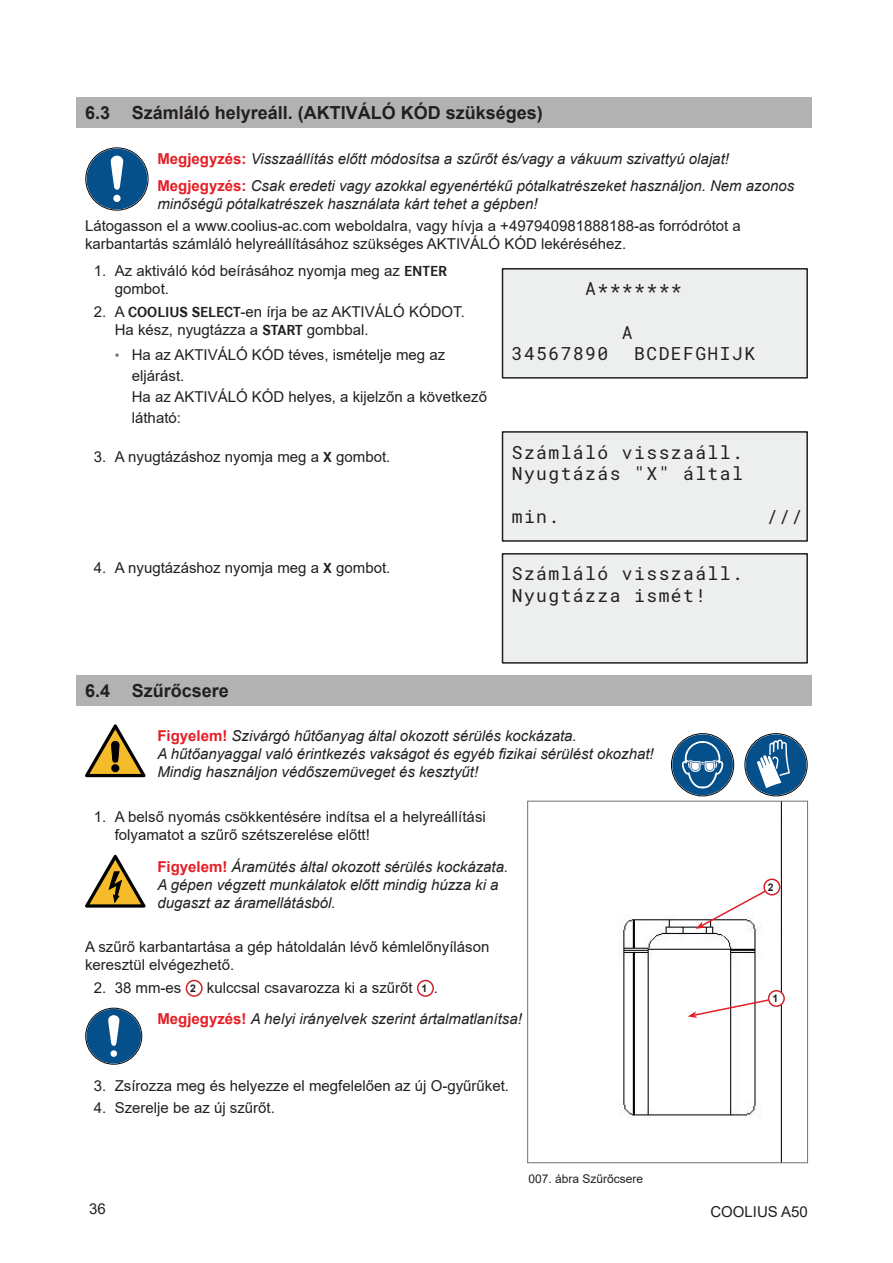
<style>
.page{position:relative;width:893px;height:1263px;background:#fff}
.page>*{position:absolute;margin:0;border:0;box-sizing:border-box;transform-origin:0 0}
.t1{font:18px/21.6px "Roboto Mono";letter-spacing:.08em;color:#231f20}
.t2{font:700 18px "Arial";color:#231f20}
.t3{font:15px/18px "Arial";color:#231f20}
.t4{font:italic 15px/18px "Arial";color:#231f20}
.t5{font:12px "Arial";color:#231f20}
.t6{font:700 10.5px "Arial";color:#231f20}
.s1{font-weight:700;font-style:normal;color:#e41e25}
.s2{font-family:"Corporate S";font-weight:700}
.s3{font-size:13.5px;color:#737173}
.s4{font-style:normal}
.s5{font-weight:700;font-style:normal;font-size:10.5px}
</style>
<div class="page">
<div style="left:77px;top:98px;width:735px;height:30px;background:#b2b2b2"></div>
<div style="left:77px;top:675px;width:735px;height:30px;background:#b2b2b2"></div>
<div style="left:186px;top:980px;width:17px;height:17px;border:2px solid #d1232a;border-radius:50%"></div>
<div style="left:417px;top:980px;width:17px;height:17px;border:2px solid #d1232a;border-radius:50%"></div>
<svg style="left:85px;top:147px;width:64px;height:62px"></svg>
<div style="left:502px;top:269px;width:305px;height:109px;background:#edefef"></div>
<div style="left:502px;top:268px;width:306px;height:111px;border:2px solid #231f20"></div>
<div style="left:502px;top:432px;width:305px;height:109px;background:#edefef"></div>
<div style="left:502px;top:431px;width:306px;height:111px;border:2px solid #231f20"></div>
<div style="left:502px;top:554px;width:305px;height:109px;background:#edefef"></div>
<div style="left:502px;top:553px;width:306px;height:111px;border:2px solid #231f20"></div>
<svg style="left:672px;top:734px;width:61px;height:61px"></svg>
<svg style="left:746px;top:734px;width:60px;height:61px"></svg>
<svg style="left:85px;top:724px;width:61px;height:53px"></svg>
<img style="left:619px;top:803px;width:163px;height:358px">
<div style="left:527px;top:801px;width:281px;height:362px;border:1px solid #707070"></div>
<svg style="left:696px;top:885px;width:78px;height:44px"></svg>
<div style="left:764px;top:879px;width:16px;height:16px;background:#fff;border-radius:50%"></div>
<div style="left:763px;top:878px;width:17px;height:17px;border:2px solid #d1232a;border-radius:50%"></div>
<svg style="left:688px;top:997px;width:90px;height:21px"></svg>
<div style="left:769px;top:991px;width:15px;height:15px;background:#fff;border-radius:50%"></div>
<div style="left:768px;top:990px;width:17px;height:17px;border:2px solid #d1232a;border-radius:50%"></div>
<svg style="left:85px;top:855px;width:61px;height:52px"></svg>
<svg style="left:85px;top:1007px;width:57px;height:56px"></svg>
<p class="t2" style="left:85px;top:100px;width:459px">6.3 Számláló helyreáll. (AKTIVÁLÓ KÓD szükséges)</p>
<p class="t4" style="left:157px;top:146px;width:638px;line-height:26.5px"><span class="s1">Megjegyzés:</span> Visszaállítás előtt módosítsa a szűrőt és/vagy a vákuum szivattyú olajat!<br><span class="s1">Megjegyzés:</span> Csak eredeti vagy azokkal egyenértékű pótalkatrészeket használjon. Nem azonos</p>
<p class="t4" style="left:157px;top:195px;width:382px">minőségű pótalkatrészek használata kárt tehet a gépben!</p>
<p class="t3" style="left:85px;top:216px;width:657px">Látogasson el a www.coolius-ac.com weboldalra, vagy hívja a +497940981888188-as forródrótot a karbantartás számláló helyreállításához szükséges AKTIVÁLÓ KÓD lekéréséhez.</p>
<p class="t3" style="left:115px;top:262px;width:334px;text-indent:-21px">1. Az aktiváló kód beírásához nyomja meg az <span class="s2">ENTER </span>gombot.</p>
<p class="t3" style="left:115px;top:302px;width:352px;text-indent:-21px">2. A <span class="s2">COOLIUS SELECT</span>-en írja be az AKTIVÁLÓ KÓDOT.<br>Ha kész, nyugtázza a <span class="s2">START</span> gombbal.</p>
<p class="t3" style="left:132px;top:344px;width:357px;line-height:21px;text-indent:-17px"><span class="s3">•</span> Ha az AKTIVÁLÓ KÓD téves, ismételje meg az eljárást.<br>Ha az AKTIVÁLÓ KÓD helyes, a kijelzőn a következő látható:</p>
<p class="t3" style="left:94px;top:448px;width:298px">3. A nyugtázáshoz nyomja meg a <span class="s2">X</span> gombot.</p>
<p class="t1" style="left:585px;top:277px;width:98px">A*******</p>
<p class="t1" style="left:622px;top:321px;width:12px">A</p>
<p class="t1" style="left:512px;top:342px;width:98px">34567890</p>
<p class="t1" style="left:634px;top:342px;width:122px">BCDEFGHIJK</p>
<p class="t1" style="left:512px;top:441px;width:233px">Számláló visszaáll.<br>Nyugtázás "X" által</p>
<p class="t1" style="left:512px;top:505px;width:49px">min.</p>
<p class="t1" style="left:767px;top:505px;width:37px">///</p>
<p class="t3" style="left:94px;top:559px;width:298px">4. A nyugtázáshoz nyomja meg a <span class="s2">X</span> gombot.</p>
<p class="t1" style="left:512px;top:562px;width:233px">Számláló visszaáll.<br>Nyugtázza ismét!</p>
<p class="t2" style="left:85px;top:678px;width:145px">6.4 Szűrőcsere</p>
<p class="t4" style="left:157px;top:727px;width:498px"><span class="s1">Figyelem!</span> Szivárgó hűtőanyag által okozott sérülés kockázata.<br>A hűtőanyaggal való érintkezés vakságot és egyéb fizikai sérülést okozhat!<br>Mindig használjon védőszemüveget és kesztyűt!</p>
<p class="t3" style="left:115px;top:807px;width:372px;text-indent:-21px">1. A belső nyomás csökkentésére indítsa el a helyreállítási folyamatot a szűrő szétszerelése előtt!</p>
<p class="t4" style="left:157px;top:858px;width:352px"><span class="s1">Figyelem!</span> Áramütés által okozott sérülés kockázata.<br>A gépen végzett munkálatok előtt mindig húzza ki a dugaszt az áramellátásból.</p>
<p class="t3" style="left:85px;top:938px;width:406px">A szűrő karbantartása a gép hátoldalán lévő kémlelőnyíláson keresztül elvégezhető.</p>
<p class="t4" style="left:157px;top:971px;width:366px;line-height:32px;text-indent:-64px"><span class="s4">2. 38 mm-es</span> <span class="s5">2</span> <span class="s4">kulccsal csavarozza ki a szűrőt</span> <span class="s5">1</span> <span class="s4">.<br></span><span class="s1">Megjegyzés!</span> A helyi irányelvek szerint ártalmatlanítsa!</p>
<p class="t3" style="left:94px;top:1077px;width:417px">3. Zsírozza meg és helyezze el megfelelően az új O-gyűrűket.</p>
<p class="t3" style="left:94px;top:1099px;width:183px">4. Szerelje be az új szűrőt.</p>
<p class="t5" style="left:528px;top:1171px;width:116px">007. ábra Szűrőcsere</p>
<p class="t6" style="left:768px;top:880px;width:7px">2</p>
<p class="t6" style="left:772px;top:991px;width:7px">1</p>
<p class="t3" style="left:89px;top:1200px;width:18px">36</p>
<p class="t3" style="left:710px;top:1202px;width:99px">COOLIUS A50</p>
</div>
